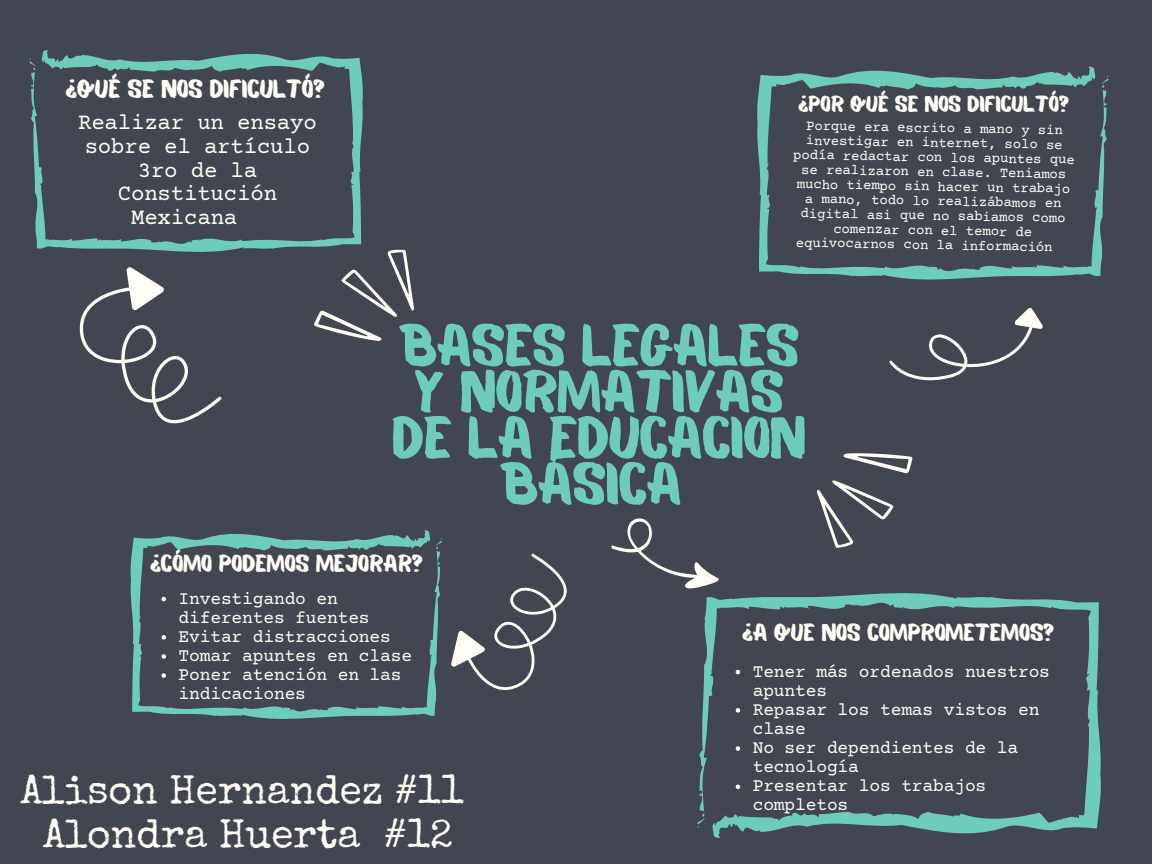
<style>
.page{position:relative;width:1152px;height:864px;background:#424651}
.page>*{position:absolute;margin:0;border:0;box-sizing:border-box;transform-origin:0 0}
.t1{font:58.5px/46.2px "Balmy";letter-spacing:-.02em;color:#6dcdb9;text-align:center}
.t2{font:40.5px/43.8px "Special Elite";color:#fffdf5;text-align:center}
.t3{font:25.5px "Balmy";letter-spacing:-.02em;color:#fffdf5}
.t4{font:24px "Balmy";letter-spacing:-.02em;color:#fffdf5}
.t5{font:22.5px "Courier Prime";letter-spacing:-.01em;color:#fffdf5}
.t6{font:22.5px "Balmy";letter-spacing:-.02em;color:#fffdf5}
.t7{font:18px/19.2px "Courier Prime";letter-spacing:-.01em;color:#fffdf5}
.t8{font:14.1px "Courier Prime";color:#fffdf5}
</style>
<div class="page">
<svg style="left:816px;top:453px;width:97px;height:95px"></svg>
<svg style="left:314px;top:249px;width:101px;height:92px"></svg>
<svg style="left:30px;top:50px;width:334px;height:205px"></svg>
<svg style="left:757px;top:66px;width:351px;height:214px"></svg>
<svg style="left:698px;top:593px;width:403px;height:245px"></svg>
<svg style="left:736px;top:670px;width:4px;height:4px"></svg>
<svg style="left:736px;top:708px;width:4px;height:5px"></svg>
<svg style="left:736px;top:746px;width:4px;height:5px"></svg>
<svg style="left:736px;top:785px;width:4px;height:4px"></svg>
<svg style="left:130px;top:530px;width:305px;height:189px"></svg>
<svg style="left:161px;top:597px;width:5px;height:4px"></svg>
<svg style="left:161px;top:635px;width:5px;height:5px"></svg>
<svg style="left:161px;top:654px;width:5px;height:5px"></svg>
<svg style="left:161px;top:673px;width:5px;height:5px"></svg>
<svg style="left:889px;top:308px;width:154px;height:73px"></svg>
<svg style="left:79px;top:267px;width:143px;height:157px"></svg>
<svg style="left:611px;top:518px;width:111px;height:94px"></svg>
<svg style="left:430px;top:538px;width:137px;height:171px"></svg>
<h3 class="t3" style="left:66px;top:79px;width:261px">¿QUÉ SE NOS DIFICULTÓ?</h3>
<h3 class="t5" style="left:78px;top:112px;width:240px">Realizar un ensayo</h3>
<h3 class="t5" style="left:85px;top:135px;width:227px">sobre el artículo</h3>
<h3 class="t5" style="left:138px;top:159px;width:121px">3ro de la</h3>
<h3 class="t5" style="left:118px;top:183px;width:161px">Constitución</h3>
<h3 class="t5" style="left:131px;top:206px;width:108px">Mexicana</h3>
<h3 class="t6" style="left:798px;top:95px;width:272px">¿POR QUÉ SE NOS DIFICULTÓ?</h3>
<p class="t8" style="left:806px;top:119px;width:258px;rotate:1deg">Porque era escrito a mano y sin</p>
<p class="t8" style="left:806px;top:133px;width:258px;rotate:1deg">investigar en internet, solo se</p>
<p class="t8" style="left:793px;top:148px;width:283px;rotate:1deg">podía redactar con los apuntes que</p>
<p class="t8" style="left:801px;top:163px;width:267px;rotate:1deg">se realizaron en clase. Teniamos</p>
<p class="t8" style="left:797px;top:177px;width:275px;rotate:1deg">mucho tiempo sin hacer un trabajo</p>
<p class="t8" style="left:805px;top:192px;width:258px;rotate:1deg">a mano, todo lo realizábamos en</p>
<p class="t8" style="left:801px;top:206px;width:267px;rotate:1deg">digital asi que no sabiamos como</p>
<p class="t8" style="left:834px;top:222px;width:200px;rotate:1deg">comenzar con el temor de</p>
<p class="t8" style="left:796px;top:236px;width:258px;rotate:1deg">equivocarnos con la información</p>
<h1 class="t1" style="left:391px;top:329px;width:416px">BASES LEGALES<br>Y NORMATIVAS<br>DE LA EDUCACION<br>BÁSICA</h1>
<h3 class="t4" style="left:150px;top:554px;width:274px">¿CÓMO PODEMOS MEJORAR?</h3>
<p class="t7" style="left:179px;top:590px;width:235px">Investigando en diferentes fuentes<br>Evitar distracciones<br>Tomar apuntes en clase<br>Poner atención en las indicaciones</p>
<h2 class="t2" style="left:20px;top:773px;width:445px">Alison Hernandez #11<br>Alondra Huerta #12</h2>
<h3 class="t4" style="left:742px;top:623px;width:313px">¿A QUE NOS COMPROMETEMOS?</h3>
<p class="t7" style="left:753px;top:663px;width:299px">Tener más ordenados nuestros apuntes<br>Repasar los temas vistos en clase<br>No ser dependientes de la tecnología<br>Presentar los trabajos completos</p>
</div>
